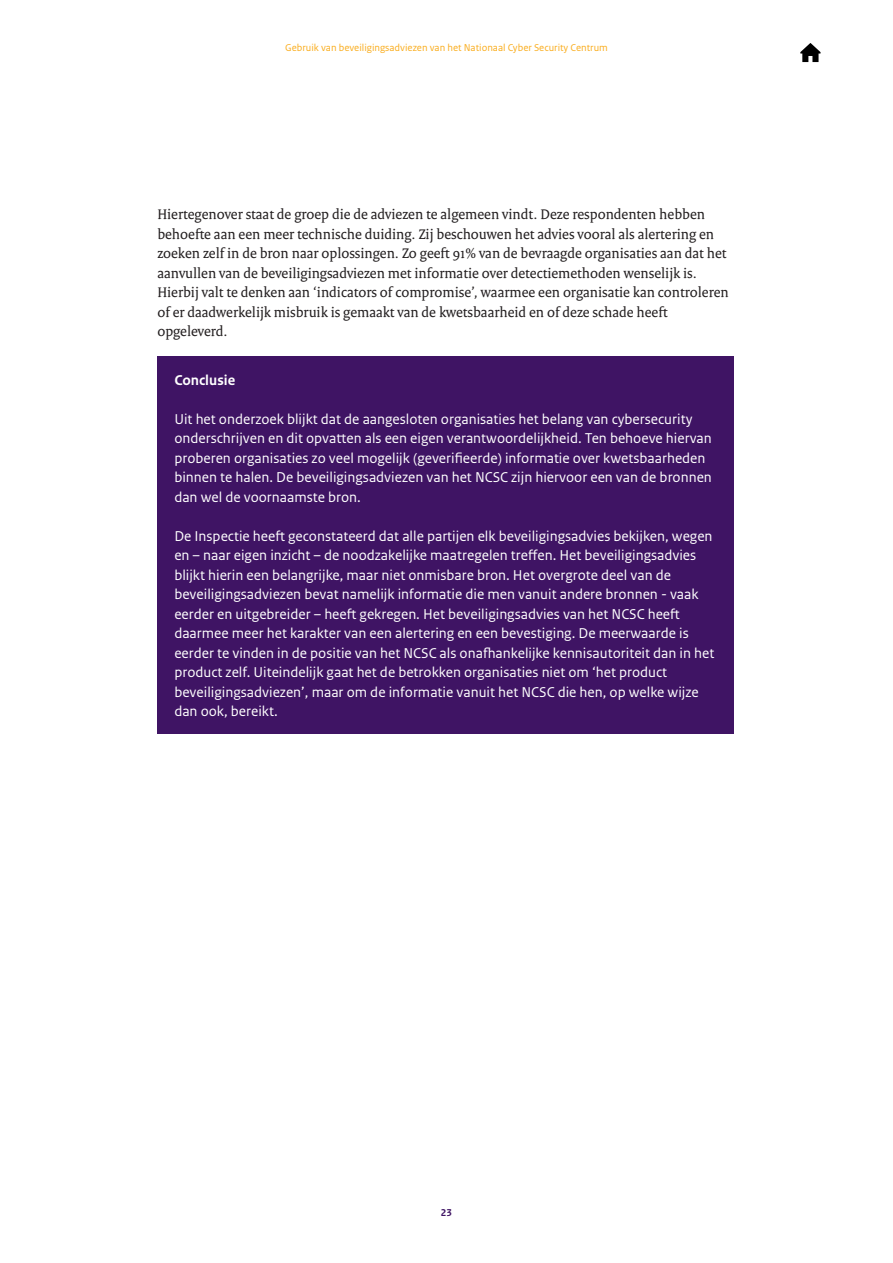
<style>
.page{position:relative;width:893px;height:1263px;background:#fff}
.page>*{position:absolute;margin:0;border:0;box-sizing:border-box;transform-origin:0 0}
.t1{font:15px/19.5px "Rijksoverheid Sans Text";color:#fff}
.t2{font:15px/19.5px "Rijksoverheid Serif";color:#231f20}
.t3{font:700 15px "Rijksoverheid Sans Text";color:#fff}
.t4{font:10.5px "Rijksoverheid Sans Text";color:#faad1e}
.t5{font:700 10.5px "Rijksoverheid Sans Text";color:#3f1464}
</style>
<div class="page">
<svg style="left:800px;top:43px;width:20px;height:19px"></svg>
<div style="left:157px;top:356px;width:577px;height:377px;background:#3f1464"></div>
<p class="t4" style="left:285px;top:42px;width:324px">Gebruik van beveiligingsadviezen van het Nationaal Cyber Security Centrum</p>
<p class="t2" style="left:157px;top:205px;width:573px">Hiertegenover staat de groep die de adviezen te algemeen vindt. Deze respondenten hebben behoefte aan een meer technische duiding. Zij beschouwen het advies vooral als alertering en zoeken zelf in de bron naar oplossingen. Zo geeft 91% van de bevraagde organisaties aan dat het aanvullen van de beveiligingsadviezen met informatie over detectiemethoden wenselijk is.<br>Hierbij valt te denken aan ‘indicators of compromise’, waarmee een organisatie kan controleren of er daadwerkelijk misbruik is gemaakt van de kwetsbaarheid en of deze schade heeft opgeleverd.</p>
<p class="t3" style="left:174px;top:372px;width:62px">Conclusie</p>
<p class="t1" style="left:174px;top:409px;width:539px">Uit het onderzoek blijkt dat de aangesloten organisaties het belang van cybersecurity onderschrijven en dit opvatten als een eigen verantwoordelijkheid. Ten behoeve hiervan proberen organisaties zo veel mogelijk (geverifieerde) informatie over kwetsbaarheden binnen te halen. De beveiligingsadviezen van het NCSC zijn hiervoor een van de bronnen dan wel de voornaamste bron.</p>
<p class="t1" style="left:174px;top:526px;width:541px">De Inspectie heeft geconstateerd dat alle partijen elk beveiligingsadvies bekijken, wegen en – naar eigen inzicht – de noodzakelijke maatregelen treffen. Het beveiligingsadvies blijkt hierin een belangrijke, maar niet onmisbare bron. Het overgrote deel van de beveiligingsadviezen bevat namelijk informatie die men vanuit andere bronnen - vaak eerder en uitgebreider – heeft gekregen. Het beveiligingsadvies van het NCSC heeft daarmee meer het karakter van een alertering en een bevestiging. De meerwaarde is eerder te vinden in de positie van het NCSC als onafhankelijke kennisautoriteit dan in het product zelf. Uiteindelijk gaat het de betrokken organisaties niet om ‘het product beveiligingsadviezen’, maar om de informatie vanuit het NCSC die hen, op welke wijze dan ook, bereikt.</p>
<p class="t5" style="left:441px;top:1207px;width:13px">23</p>
</div>
